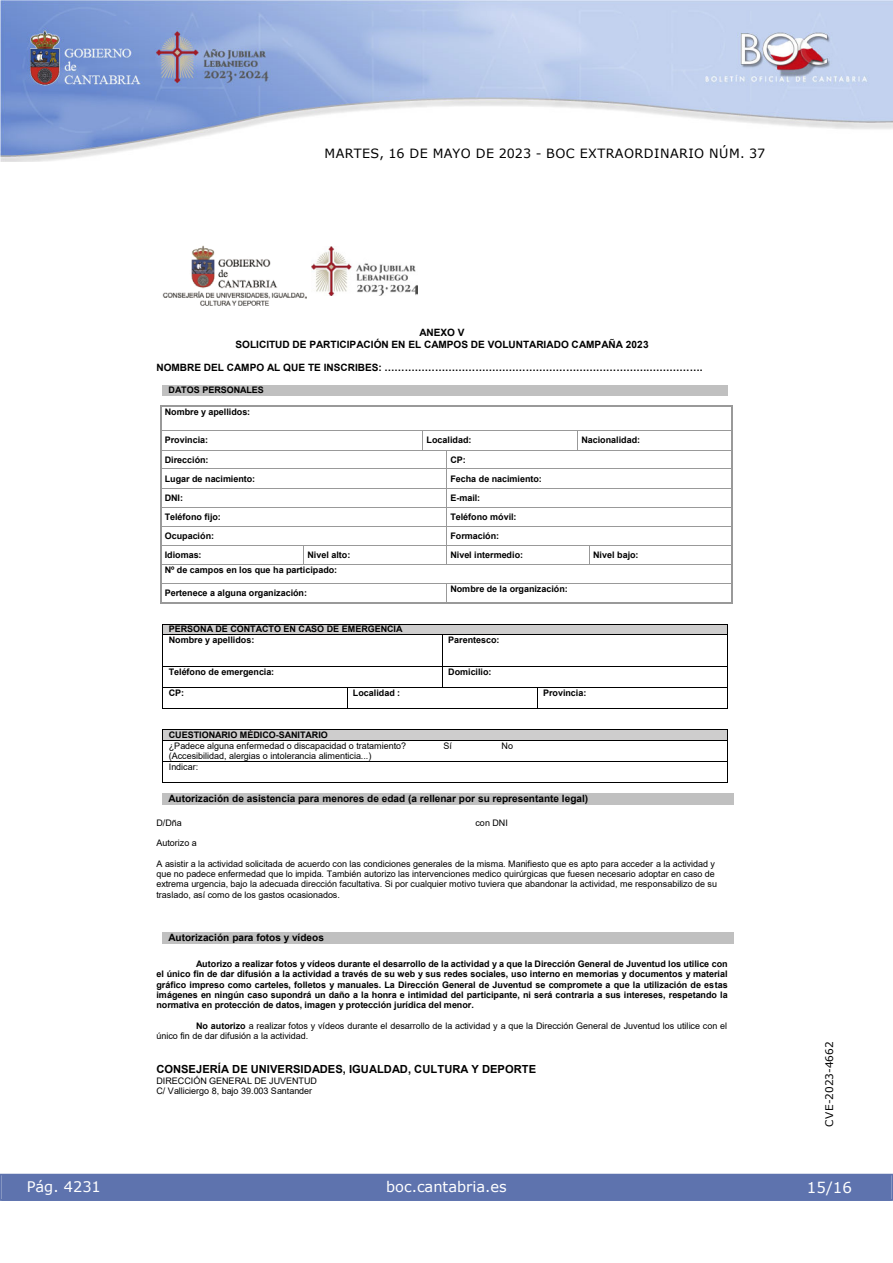
<style>
.page{position:relative;width:893px;height:1263px;background:#fff}
.page>*{position:absolute;margin:0;border:0;box-sizing:border-box;transform-origin:0 0}
.t1{font:15px "Verdana";color:#fff}
.t2{font:14.55px "Verdana";color:#fff}
.t3{font:12.75px "Verdana";letter-spacing:.035em;color:#000}
.t4{font:700 11.1px "Arial";color:#000}
.t5{font:10.5px "Verdana";color:#000}
.t6{font:700 10.05px/11.6px "Arial";color:#000;text-align:center}
.t7{font:700 9px/10.2px "Arial";color:#000}
.t8{font:9px/10.4px "Arial MT2";letter-spacing:-.005em;color:#000}
.s1{font-family:"Arial";font-weight:700}
</style>
<div class="page">
<img style="left:0;top:0;width:893px;height:161px">
<div style="left:1px;top:1174px;width:890px;height:27px;background:#5e73ae"></div>
<img style="left:311px;top:246px;width:106px;height:49px">
<img style="left:162px;top:245px;width:145px;height:61px">
<div style="left:162px;top:385px;width:565px;height:10px;background:#c0c0c0"></div>
<hr style="left:161px;top:406px;width:571px;height:1px;background:#999">
<hr style="left:161px;top:431px;width:262px;height:1px;background:#999">
<hr style="left:423px;top:431px;width:154px;height:1px;background:#999">
<hr style="left:578px;top:431px;width:154px;height:1px;background:#999">
<hr style="left:161px;top:450px;width:262px;height:1px;background:#999">
<hr style="left:447px;top:450px;width:130px;height:1px;background:#999">
<svg style="left:577px;top:431px;width:1px;height:20px"></svg>
<hr style="left:578px;top:450px;width:154px;height:1px;background:#999">
<hr style="left:161px;top:469px;width:285px;height:1px;background:#999">
<hr style="left:447px;top:469px;width:285px;height:1px;background:#999">
<hr style="left:161px;top:488px;width:285px;height:1px;background:#999">
<hr style="left:447px;top:488px;width:285px;height:1px;background:#999">
<hr style="left:161px;top:507px;width:285px;height:1px;background:#999">
<hr style="left:447px;top:507px;width:285px;height:1px;background:#999">
<hr style="left:161px;top:526px;width:285px;height:1px;background:#999">
<hr style="left:447px;top:526px;width:285px;height:1px;background:#999">
<hr style="left:161px;top:545px;width:142px;height:1px;background:#999">
<hr style="left:304px;top:545px;width:142px;height:1px;background:#999">
<hr style="left:447px;top:545px;width:142px;height:1px;background:#999">
<hr style="left:590px;top:545px;width:142px;height:1px;background:#999">
<hr style="left:161px;top:564px;width:142px;height:1px;background:#999">
<svg style="left:303px;top:545px;width:1px;height:20px"></svg>
<hr style="left:304px;top:564px;width:142px;height:1px;background:#999">
<svg style="left:423px;top:431px;width:24px;height:134px"></svg>
<hr style="left:447px;top:564px;width:142px;height:1px;background:#999">
<svg style="left:589px;top:545px;width:1px;height:20px"></svg>
<hr style="left:590px;top:564px;width:142px;height:1px;background:#999">
<hr style="left:161px;top:583px;width:285px;height:1px;background:#999">
<hr style="left:447px;top:583px;width:285px;height:1px;background:#999">
<svg style="left:160px;top:406px;width:1px;height:197px"></svg>
<hr style="left:161px;top:602px;width:285px;height:1px;background:#999">
<svg style="left:446px;top:583px;width:1px;height:20px"></svg>
<hr style="left:447px;top:602px;width:285px;height:1px;background:#999">
<svg style="left:732px;top:406px;width:1px;height:197px"></svg>
<div style="left:169px;top:624px;width:552px;height:10px;background:#cecdcd"></div>
<hr style="left:163px;top:624px;width:564px;height:1px;background:#000">
<hr style="left:163px;top:634px;width:279px;height:1px;background:#000">
<hr style="left:443px;top:634px;width:284px;height:1px;background:#000">
<hr style="left:162px;top:635px;width:1px;height:31px;background:#000">
<hr style="left:442px;top:635px;width:1px;height:31px;background:#000">
<hr style="left:727px;top:635px;width:1px;height:31px;background:#000">
<hr style="left:163px;top:666px;width:279px;height:1px;background:#000">
<hr style="left:443px;top:666px;width:284px;height:1px;background:#000">
<hr style="left:163px;top:687px;width:184px;height:1px;background:#000">
<hr style="left:347px;top:687px;width:95px;height:1px;background:#000">
<svg style="left:442px;top:666px;width:1px;height:22px"></svg>
<hr style="left:443px;top:687px;width:94px;height:1px;background:#000">
<hr style="left:537px;top:687px;width:190px;height:1px;background:#000">
<svg style="left:162px;top:666px;width:1px;height:43px"></svg>
<hr style="left:163px;top:708px;width:184px;height:1px;background:#000">
<svg style="left:347px;top:688px;width:1px;height:20px"></svg>
<hr style="left:347px;top:708px;width:190px;height:1px;background:#000">
<svg style="left:537px;top:688px;width:1px;height:20px"></svg>
<hr style="left:537px;top:708px;width:190px;height:1px;background:#000">
<svg style="left:727px;top:666px;width:1px;height:43px"></svg>
<div style="left:163px;top:730px;width:564px;height:10px;background:#cecdcd"></div>
<hr style="left:163px;top:729px;width:564px;height:1px;background:#000">
<hr style="left:163px;top:740px;width:564px;height:1px;background:#000">
<hr style="left:163px;top:761px;width:564px;height:1px;background:#000">
<svg style="left:162px;top:729px;width:1px;height:54px"></svg>
<hr style="left:163px;top:783px;width:564px;height:1px;background:#000">
<svg style="left:727px;top:729px;width:1px;height:54px"></svg>
<div style="left:162px;top:793px;width:571px;height:11px;background:#c0c0c0"></div>
<div style="left:162px;top:932px;width:571px;height:12px;background:#c0c0c0"></div>
<h3 class="t3" style="left:324px;top:144px;width:442px">MARTES, 16 DE MAYO DE 2023 - BOC EXTRAORDINARIO NÚM. 37</h3>
<p class="t6" style="left:236px;top:327px;width:415px">ANEXO V<br>SOLICITUD DE PARTICIPACIÓN EN EL CAMPOS DE VOLUNTARIADO CAMPAÑA 2023</p>
<p class="t6" style="left:156px;top:362px;width:548px">NOMBRE DEL CAMPO AL QUE TE INSCRIBES: …………………………………………………………………….…………….</p>
<p class="t7" style="left:169px;top:385px;width:97px">DATOS PERSONALES</p>
<p class="t7" style="left:165px;top:407px;width:87px">Nombre y apellidos:</p>
<p class="t7" style="left:165px;top:435px;width:45px">Provincia:</p>
<p class="t7" style="left:427px;top:435px;width:46px">Localidad:</p>
<p class="t7" style="left:581px;top:435px;width:60px">Nacionalidad:</p>
<p class="t7" style="left:165px;top:454px;width:45px">Dirección:</p>
<p class="t7" style="left:450px;top:454px;width:17px">CP:</p>
<p class="t7" style="left:165px;top:473px;width:92px">Lugar de nacimiento:</p>
<p class="t7" style="left:450px;top:473px;width:93px">Fecha de nacimiento:</p>
<p class="t7" style="left:165px;top:492px;width:20px">DNI:</p>
<p class="t7" style="left:450px;top:492px;width:31px">E-mail:</p>
<p class="t7" style="left:165px;top:511px;width:58px">Teléfono fijo:</p>
<p class="t7" style="left:450px;top:511px;width:68px">Teléfono móvil:</p>
<p class="t7" style="left:165px;top:530px;width:51px">Ocupación:</p>
<p class="t7" style="left:450px;top:530px;width:50px">Formación:</p>
<p class="t7" style="left:165px;top:549px;width:38px">Idiomas:</p>
<p class="t7" style="left:308px;top:549px;width:44px">Nivel alto:</p>
<p class="t7" style="left:450px;top:549px;width:74px">Nivel intermedio:</p>
<p class="t7" style="left:593px;top:549px;width:47px">Nivel bajo:</p>
<p class="t7" style="left:165px;top:564px;width:174px">Nº de campos en los que ha participado:</p>
<p class="t7" style="left:165px;top:588px;width:144px">Pertenece a alguna organización:</p>
<p class="t7" style="left:450px;top:583px;width:119px">Nombre de la organización:</p>
<p class="t7" style="left:169px;top:624px;width:235px;line-height:10.9px">PERSONA DE CONTACTO EN CASO DE EMERGENCIA<br>Nombre y apellidos:</p>
<p class="t7" style="left:448px;top:635px;width:53px">Parentesco:</p>
<p class="t7" style="left:169px;top:666px;width:107px">Teléfono de emergencia:</p>
<p class="t7" style="left:448px;top:666px;width:45px">Domicilio:</p>
<p class="t7" style="left:169px;top:688px;width:17px">CP:</p>
<p class="t7" style="left:353px;top:688px;width:49px">Localidad :</p>
<p class="t7" style="left:543px;top:688px;width:45px">Provincia:</p>
<p class="t8" style="left:169px;top:729px;width:239px;line-height:10.9px"><span class="s1">CUESTIONARIO MÉDICO-SANITARIO<br></span>¿Padece alguna enfermedad o discapacidad o tratamiento?</p>
<p class="t8" style="left:443px;top:741px;width:10px">Sí</p>
<p class="t8" style="left:502px;top:741px;width:13px">No</p>
<p class="t8" style="left:169px;top:751px;width:204px;line-height:10.9px">(Accesibilidad, alergias o intolerancia alimenticia...)<br>Indicar:</p>
<p class="t6" style="left:168px;top:793px;width:421px">Autorización de asistencia para menores de edad (a rellenar por su representante legal)</p>
<p class="t8" style="left:156px;top:817px;width:27px">D/Dña</p>
<p class="t8" style="left:475px;top:817px;width:34px">con DNI</p>
<p class="t8" style="left:156px;top:838px;width:42px">Autorizo a</p>
<p class="t8" style="left:156px;top:858px;width:562px">A asistir a la actividad solicitada de acuerdo con las condiciones generales de la misma. Manifiesto que es apto para acceder a la actividad y que no padece enfermedad que lo impida. También autorizo las intervenciones medico quirúrgicas que fuesen necesario adoptar en caso de extrema urgencia, bajo la adecuada dirección facultativa. Si por cualquier motivo tuviera que abandonar la actividad, me responsabilizo de su traslado, así como de los gastos ocasionados.</p>
<p class="t6" style="left:168px;top:932px;width:157px">Autorización para fotos y vídeos</p>
<p class="t7" style="left:156px;top:959px;width:573px;text-align:justify;text-indent:40px">Autorizo a realizar fotos y vídeos durante el desarrollo de la actividad y a que la Dirección General de Juventud los utilice con el único fin de dar difusión a la actividad a través de su web y sus redes sociales, uso interno en memorias y documentos y material gráfico impreso como carteles, folletos y manuales. La Dirección General de Juventud se compromete a que la utilización de estas imágenes en ningún caso supondrá un daño a la honra e intimidad del participante, ni será contraria a sus intereses, respetando la normativa en protección de datos, imagen y protección jurídica del menor.</p>
<p class="t8" style="left:156px;top:1020px;width:572px;text-indent:40px"><span class="s1">No autorizo</span> a realizar fotos y vídeos durante el desarrollo de la actividad y a que la Dirección General de Juventud los utilice con el único fin de dar difusión a la actividad.</p>
<p class="t4" style="left:156px;top:1061px;width:381px">CONSEJERÍA DE UNIVERSIDADES, IGUALDAD, CULTURA Y DEPORTE</p>
<p class="t8" style="left:156px;top:1075px;width:162px">DIRECCIÓN GENERAL DE JUVENTUD<br>C/ Valliciergo 8, bajo 39.003 Santander</p>
<h2 class="t2" style="left:27px;top:1177px;width:76px">Pág. 4231</h2>
<h2 class="t2" style="left:386px;top:1177px;width:122px">boc.cantabria.es</h2>
<p class="t5" style="left:822px;top:1126px;width:87px;rotate:-90deg">CVE-2023-4662</p>
<h1 class="t1" style="left:807px;top:1177px;width:46px">15/16</h1>
</div>
